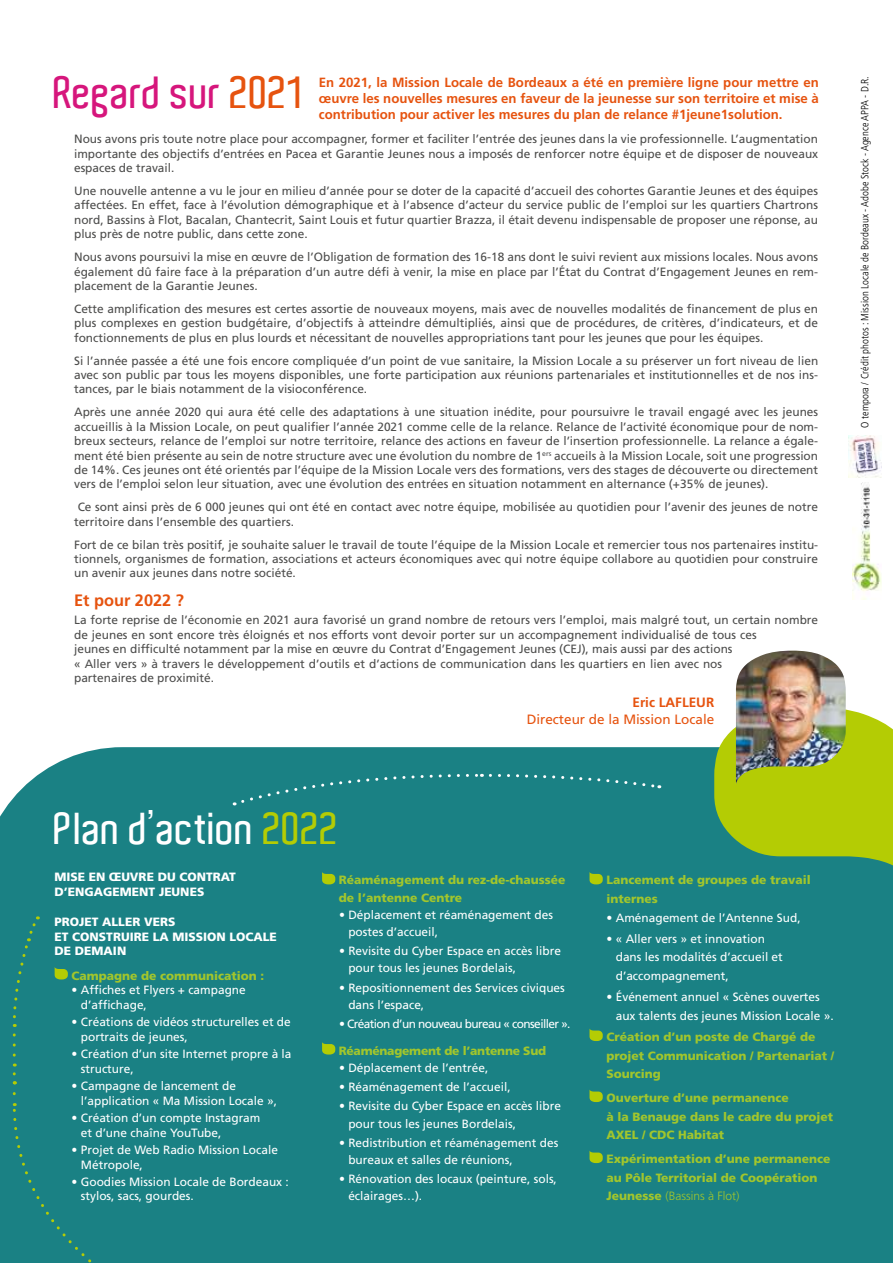
<style>
.page{position:relative;width:893px;height:1263px;background:#fff}
.page>*{position:absolute;margin:0;border:0;box-sizing:border-box;transform-origin:0 0}
.t1{font:600 43.8px "Aldo";color:#d6167c}
.t2{font:600 43.5px "Aldo";color:#fff}
.t3{font:700 16.5px "Frutiger";color:#e6530f}
.t4{font:13.5px "Frutiger";color:#e6530f}
.t5{font:700 13.5px "Frutiger";color:#e6530f}
.t6{font:700 13.35px/16px "Frutiger";color:#e6530f;text-align:justify}
.t7{font:12px/14.4px "Frutiger";color:#4d4d4c;text-align:justify}
.t8{font:12px/14.9px "Frutiger";color:#fff}
.t9{font:900 12px/18.8px "Frutiger";color:#a2c62c}
.t10{font:900 12px/14.9px "Frutiger";color:#fff}
.t11{font:12px "Frutiger";letter-spacing:-.05em;color:#fff}
.t12{font:900 12px "Frutiger";letter-spacing:-.02em;color:#a2c62c}
.t13{font:300 condensed 10.5px "Frutiger";color:#000}
.s1{color:#e6530f}
.s2{color:#b4cc04}
.s3{font-weight:300}
</style>
<div class="page">
<div style="left:0;top:747px;width:893px;height:516px;background:#1a8184"></div>
<svg style="left:714px;top:709px;width:179px;height:178px;background:#8dba31"></svg>
<div style="left:234px;top:772px;width:426px;height:33px;background:#1a8184"></div>
<img style="left:736px;top:651px;width:110px;height:133px">
<svg style="left:55px;top:967px;width:13px;height:12px"></svg>
<svg style="left:322px;top:872px;width:13px;height:12px"></svg>
<svg style="left:322px;top:1042px;width:13px;height:12px"></svg>
<svg style="left:589px;top:872px;width:14px;height:12px"></svg>
<svg style="left:589px;top:1028px;width:14px;height:13px"></svg>
<svg style="left:589px;top:1089px;width:14px;height:13px"></svg>
<svg style="left:589px;top:1150px;width:14px;height:13px"></svg>
<svg style="left:13px;top:1063px;width:3px;height:11px"></svg>
<div style="left:11px;top:916px;width:29px;height:139px;background:#1a8184"></div>
<div style="left:11px;top:1103px;width:101px;height:160px;background:#1a8184"></div>
<svg style="left:13px;top:1081px;width:3px;height:13px"></svg>
<img style="left:852px;top:483px;width:30px;height:116px">
<img style="left:848px;top:436px;width:33px;height:42px">
<h1 class="t1" style="left:54px;top:68px;width:251px">Regard sur <span class="s1">2021</span></h1>
<p class="t13" style="left:859px;top:428px;width:353px;rotate:-90deg">O tempora / Crédit photos : Mission Locale de Bordeaux - Adobe Stock - Agence APPA - D.R.</p>
<p class="t6" style="left:319px;top:74px;width:502px">En 2021, la Mission Locale de Bordeaux a été en première ligne pour mettre en œuvre les nouvelles mesures en faveur de la jeunesse sur son territoire et mise à contribution pour activer les mesures du plan de relance #1jeune1solution.</p>
<p class="t7" style="left:74px;top:132px;width:746px">Nous avons pris toute notre place pour accompagner, former et faciliter l’entrée des jeunes dans la vie professionnelle. L’augmentation importante des objectifs d’entrées en Pacea et Garantie Jeunes nous a imposés de renforcer notre équipe et de disposer de nouveaux espaces de travail.</p>
<p class="t7" style="left:74px;top:184px;width:746px">Une nouvelle antenne a vu le jour en milieu d’année pour se doter de la capacité d’accueil des cohortes Garantie Jeunes et des équipes affectées. En effet, face à l’évolution démographique et à l’absence d’acteur du service public de l’emploi sur les quartiers Chartrons nord, Bassins à Flot, Bacalan, Chantecrit, Saint Louis et futur quartier Brazza, il était devenu indispensable de proposer une réponse, au plus près de notre public, dans cette zone.</p>
<p class="t7" style="left:74px;top:250px;width:746px">Nous avons poursuivi la mise en œuvre de l’Obligation de formation des 16-18 ans dont le suivi revient aux missions locales. Nous avons également dû faire face à la préparation d’un autre défi à venir, la mise en place par l’État du Contrat d’Engagement Jeunes en rem&shy;placement de la Garantie Jeunes.</p>
<p class="t7" style="left:74px;top:301px;width:746px">Cette amplification des mesures est certes assortie de nouveaux moyens, mais avec de nouvelles modalités de financement de plus en plus complexes en gestion budgétaire, d’objectifs à atteindre démultipliés, ainsi que de procédures, de critères, d’indicateurs, et de fonctionnements de plus en plus lourds et nécessitant de nouvelles appropriations tant pour les jeunes que pour les équipes.</p>
<p class="t7" style="left:74px;top:353px;width:746px">Si l’année passée a été une fois encore compliquée d’un point de vue sanitaire, la Mission Locale a su préserver un fort niveau de lien avec son public par tous les moyens disponibles, une forte participation aux réunions partenariales et institutionnelles et de nos ins&shy;tances, par le biais notamment de la visioconférence.</p>
<p class="t7" style="left:74px;top:405px;width:746px">Après une année 2020 qui aura été celle des adaptations à une situation inédite, pour poursuivre le travail engagé avec les jeunes accueillis à la Mission Locale, on peut qualifier l’année 2021 comme celle de la relance. Relance de l’activité économique pour de nom&shy;breux secteurs, relance de l’emploi sur notre territoire, relance des actions en faveur de l’insertion professionnelle. La relance a égale&shy;ment été bien présente au sein de notre structure avec une évolution du nombre de 1<sup>ers</sup> accueils à la Mission Locale, soit une progression de 14%. Ces jeunes ont été orientés par l’équipe de la Mission Locale vers des formations, vers des stages de découverte ou directement vers de l’emploi selon leur situation, avec une évolution des entrées en situation notamment en alternance (+35% de jeunes).</p>
<p class="t7" style="left:74px;top:500px;width:745px">Ce sont ainsi près de 6 000 jeunes qui ont été en contact avec notre équipe, mobilisée au quotidien pour l’avenir des jeunes de notre territoire dans l’ensemble des quartiers.</p>
<p class="t7" style="left:74px;top:537px;width:746px">Fort de ce bilan très positif, je souhaite saluer le travail de toute l’équipe de la Mission Locale et remercier tous nos partenaires institu&shy;tionnels, organismes de formation, associations et acteurs économiques avec qui notre équipe collabore au quotidien pour construire un avenir aux jeunes dans notre société.</p>
<h3 class="t3" style="left:74px;top:590px;width:111px">Et pour 2022 ?</h3>
<p class="t7" style="left:74px;top:613px;width:746px;text-align:left">La forte reprise de l’économie en 2021 aura favorisé un grand nombre de retours vers l’emploi, mais malgré tout, un certain nombre de jeunes en sont encore très éloignés et nos efforts vont devoir porter sur un accompagnement individualisé de tous ces<br>jeunes en difficulté notamment par la mise en œuvre du Contrat d’Engagement Jeunes (CEJ), mais aussi par des actions<br>« Aller vers » à travers le développement d’outils et d’actions de communication dans les quartiers en lien avec nos<br>partenaires de proximité.</p>
<p class="t5" style="left:632px;top:695px;width:83px">Eric LAFLEUR</p>
<p class="t4" style="left:527px;top:711px;width:189px">Directeur de la Mission Locale</p>
<h2 class="t2" style="left:55px;top:804px;width:286px">Plan d’action <span class="s2">2022</span></h2>
<p class="t10" style="left:55px;top:869px;width:183px">MISE EN ŒUVRE DU CONTRAT<br>D’ENGAGEMENT JEUNES</p>
<p class="t10" style="left:55px;top:914px;width:224px">PROJET ALLER VERS<br>ET CONSTRUIRE LA MISSION LOCALE<br>DE DEMAIN</p>
<p class="t9" style="left:72px;top:966px;width:194px">Campagne de communication :</p>
<p class="t8" style="left:81px;top:983px;width:166px;text-indent:-9px">• Affiches et Flyers + campagne d’affichage,</p>
<p class="t8" style="left:81px;top:1014px;width:211px;text-indent:-9px">• Créations de vidéos structurelles et de portraits de jeunes,</p>
<p class="t8" style="left:81px;top:1046px;width:212px;text-indent:-9px">• Création d’un site Internet propre à la structure,</p>
<p class="t8" style="left:81px;top:1078px;width:198px;text-indent:-9px">• Campagne de lancement de l’application « Ma Mission Locale »,</p>
<p class="t8" style="left:81px;top:1110px;width:181px;text-indent:-9px">• Création d’un compte Instagram et d’une chaîne YouTube,</p>
<p class="t8" style="left:81px;top:1142px;width:199px;text-indent:-9px">• Projet de Web Radio Mission Locale<br>Métropole,</p>
<p class="t8" style="left:81px;top:1174px;width:209px;text-indent:-9px">• Goodies Mission Locale de Bordeaux : stylos, sacs, gourdes.</p>
<p class="t9" style="left:339px;top:871px;width:228px;line-height:17.1px">Réaménagement du rez-de-chaussée de l’antenne Centre</p>
<p class="t8" style="left:348px;top:906px;width:206px;line-height:17.1px;text-indent:-9px">• Déplacement et réaménagement des postes d’accueil,</p>
<p class="t8" style="left:348px;top:942px;width:214px;line-height:17.1px;text-indent:-9px">• Revisite du Cyber Espace en accès libre pour tous les jeunes Bordelais,</p>
<p class="t8" style="left:348px;top:979px;width:218px;line-height:17.1px;text-indent:-9px">• Repositionnement des Services civiques dans l’espace,</p>
<p class="t11" style="left:339px;top:1017px;width:233px">• Création d’un nouveau bureau « conseiller ».</p>
<p class="t12" style="left:339px;top:1043px;width:209px">Réaménagement de l’antenne Sud</p>
<p class="t8" style="left:339px;top:1060px;width:151px">• Déplacement de l’entrée,</p>
<p class="t8" style="left:339px;top:1079px;width:173px">• Réaménagement de l’accueil,</p>
<p class="t8" style="left:348px;top:1097px;width:214px;line-height:17.1px;text-indent:-9px">• Revisite du Cyber Espace en accès libre pour tous les jeunes Bordelais,</p>
<p class="t8" style="left:348px;top:1134px;width:211px;line-height:17.1px;text-indent:-9px">• Redistribution et réaménagement des bureaux et salles de réunions,</p>
<p class="t8" style="left:348px;top:1170px;width:210px;line-height:17.1px;text-indent:-9px">• Rénovation des locaux (peinture, sols, éclairages…).</p>
<p class="t9" style="left:606px;top:871px;width:206px">Lancement de groupes de travail internes</p>
<p class="t8" style="left:606px;top:910px;width:196px">• Aménagement de l’Antenne Sud,</p>
<p class="t8" style="left:616px;top:929px;width:169px;line-height:18.8px;text-indent:-9px">• « Aller vers » et innovation dans les modalités d’accueil et d’accompagnement,</p>
<p class="t8" style="left:616px;top:987px;width:219px;line-height:18.8px;text-indent:-9px">• Événement annuel « Scènes ouvertes aux talents des jeunes Mission Locale ».</p>
<p class="t9" style="left:606px;top:1027px;width:229px">Création d’un poste de Chargé de projet Communication / Partenariat /<br>Sourcing</p>
<p class="t9" style="left:606px;top:1088px;width:228px">Ouverture d’une permanence<br>à la Benauge dans le cadre du projet<br>AXEL / CDC Habitat</p>
<p class="t9" style="left:606px;top:1149px;width:226px">Expérimentation d’une permanence au Pôle Territorial de Coopération<br>Jeunesse <span class="s3">(Bassins à Flot)</span></p>
</div>
